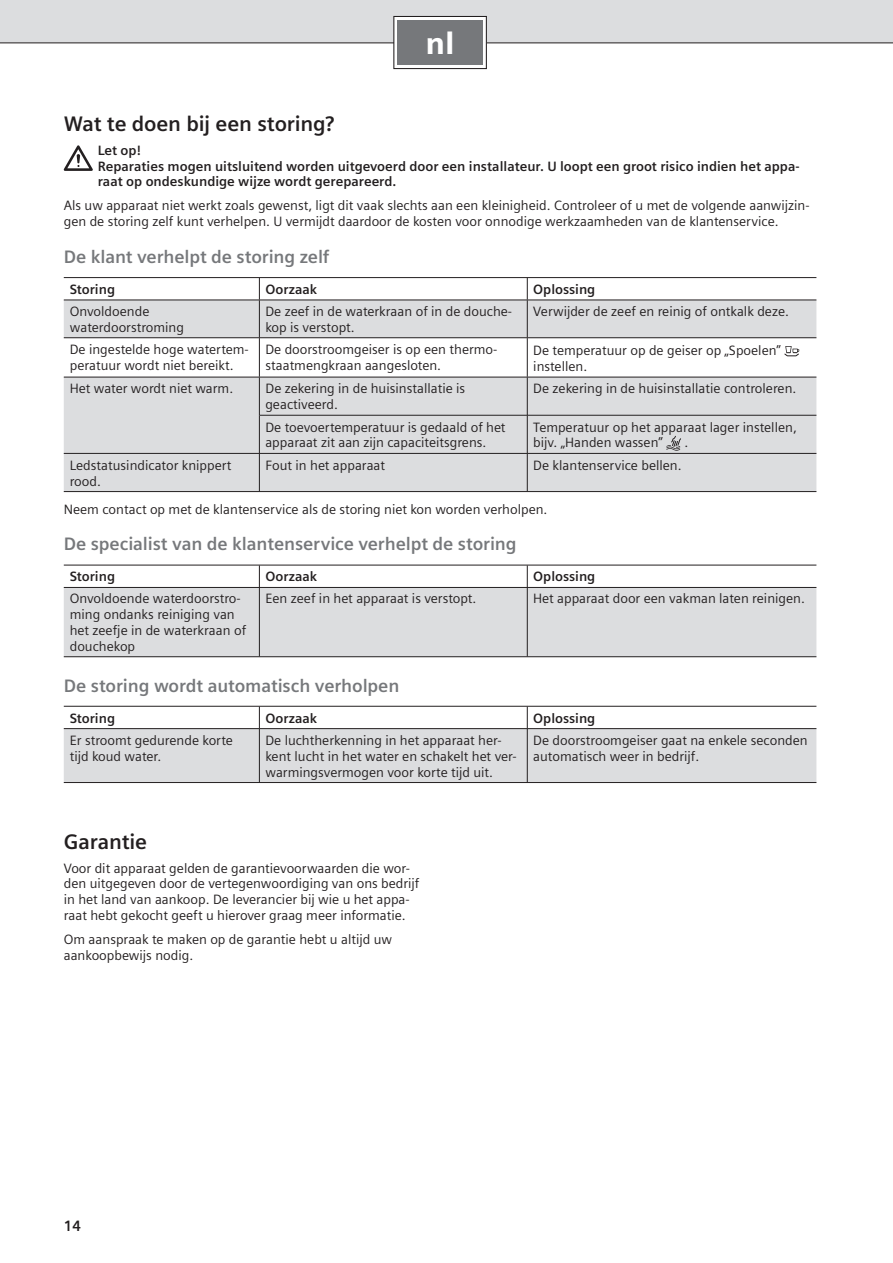
<style>
.page{position:relative;width:893px;height:1263px;background:#fff}
.page>*{position:absolute;margin:0;border:0;box-sizing:border-box;transform-origin:0 0}
.t1{font:900 30.75px "Siemens Sans";color:#fff}
.t2{font:700 21px "Siemens Sans";letter-spacing:-.005em;color:#231f20}
.t3{font:700 18px "Siemens Sans";letter-spacing:-.005em;color:#76787b}
.t4{font:700 15px "Siemens Sans";color:#231f20}
.t5{font:13.5px/15.8px "Siemens Sans";color:#231f20}
.t6{font:700 13.5px/15.8px "Siemens Sans";color:#231f20}
</style>
<div class="page">
<div style="left:0;top:0;width:893px;height:43px;background:#dcdddf"></div>
<hr style="left:0;top:43px;width:893px;height:1px;background:#231f20">
<div style="left:394px;top:16px;width:92px;height:53px;background:#fff"></div>
<div style="left:393px;top:16px;width:94px;height:53px;border:1px solid #231f20"></div>
<div style="left:398px;top:20px;width:85px;height:45px;background:#76787b"></div>
<svg style="left:64px;top:145px;width:29px;height:26px"></svg>
<svg style="left:64px;top:301px;width:752px;height:114px;fill:#dcdddf"></svg>
<div style="left:64px;top:415px;width:752px;height:76px;background:#dcdddf"></div>
<svg style="left:259px;top:278px;width:1px;height:22px"></svg>
<svg style="left:527px;top:278px;width:1px;height:22px"></svg>
<hr style="left:259px;top:300px;width:1px;height:37px;background:#231f20">
<hr style="left:527px;top:300px;width:1px;height:37px;background:#231f20">
<hr style="left:259px;top:338px;width:1px;height:39px;background:#231f20">
<hr style="left:527px;top:338px;width:1px;height:39px;background:#231f20">
<hr style="left:259px;top:377px;width:1px;height:38px;background:#231f20">
<hr style="left:527px;top:377px;width:1px;height:38px;background:#231f20">
<hr style="left:259px;top:415px;width:1px;height:38px;background:#231f20">
<hr style="left:527px;top:415px;width:1px;height:38px;background:#231f20">
<hr style="left:259px;top:454px;width:1px;height:37px;background:#231f20">
<hr style="left:527px;top:454px;width:1px;height:37px;background:#231f20">
<hr style="left:64px;top:337px;width:752px;height:1px;background:#231f20">
<hr style="left:64px;top:453px;width:752px;height:1px;background:#231f20">
<hr style="left:64px;top:377px;width:752px;height:1px;background:#231f20">
<hr style="left:64px;top:277px;width:752px;height:1px;background:#231f20">
<hr style="left:64px;top:300px;width:752px;height:1px;background:#231f20">
<hr style="left:260px;top:415px;width:556px;height:1px;background:#231f20">
<hr style="left:64px;top:491px;width:752px;height:1px;background:#231f20">
<svg style="left:784px;top:346px;width:15px;height:10px"></svg>
<svg style="left:666px;top:436px;width:15px;height:15px"></svg>
<div style="left:64px;top:588px;width:752px;height:68px;background:#dcdddf"></div>
<svg style="left:259px;top:566px;width:1px;height:21px"></svg>
<svg style="left:527px;top:566px;width:1px;height:21px"></svg>
<hr style="left:259px;top:588px;width:1px;height:68px;background:#231f20">
<hr style="left:527px;top:588px;width:1px;height:68px;background:#231f20">
<hr style="left:64px;top:565px;width:752px;height:1px;background:#231f20">
<hr style="left:64px;top:587px;width:752px;height:1px;background:#231f20">
<hr style="left:64px;top:656px;width:752px;height:1px;background:#231f20">
<svg style="left:64px;top:707px;width:752px;height:75px"></svg>
<hr style="left:259px;top:729px;width:1px;height:53px;background:#231f20">
<hr style="left:527px;top:729px;width:1px;height:53px;background:#231f20">
<hr style="left:64px;top:782px;width:752px;height:1px;background:#231f20">
<hr style="left:64px;top:706px;width:752px;height:1px;background:#231f20">
<hr style="left:64px;top:728px;width:752px;height:1px;background:#231f20">
<h1 class="t1" style="left:425px;top:30px;width:31px">nl</h1>
<h2 class="t2" style="left:64px;top:114px;width:272px">Wat te doen bij een storing?</h2>
<p class="t6" style="left:98px;top:143px;width:703px">Let op!<br>Reparaties mogen uitsluitend worden uitgevoerd door een installateur. U loopt een groot risico indien het appa&shy;raat op ondeskundige wijze wordt gerepareerd.</p>
<p class="t5" style="left:64px;top:199px;width:747px">Als uw apparaat niet werkt zoals gewenst, ligt dit vaak slechts aan een kleinigheid. Controleer of u met de volgende aanwijzin&shy;gen de storing zelf kunt verhelpen. U vermijdt daardoor de kosten voor onnodige werkzaamheden van de klantenservice.</p>
<h3 class="t3" style="left:64px;top:248px;width:267px">De klant verhelpt de storing zelf</h3>
<p class="t6" style="left:70px;top:282px;width:47px">Storing</p>
<p class="t6" style="left:265px;top:282px;width:53px">Oorzaak</p>
<p class="t6" style="left:533px;top:282px;width:64px">Oplossing</p>
<p class="t5" style="left:70px;top:304px;width:116px">Onvoldoende waterdoorstroming</p>
<p class="t5" style="left:265px;top:304px;width:248px">De zeef in de waterkraan of in de douche&shy;kop is verstopt.</p>
<p class="t5" style="left:533px;top:304px;width:257px">Verwijder de zeef en reinig of ontkalk deze.</p>
<p class="t5" style="left:70px;top:342px;width:181px">De ingestelde hoge watertem&shy;peratuur wordt niet bereikt.</p>
<p class="t5" style="left:265px;top:342px;width:233px">De doorstroomgeiser is op een thermo&shy;staatmengkraan aangesloten.</p>
<p class="t5" style="left:533px;top:343px;width:249px">De temperatuur op de geiser op „Spoelen” instellen.</p>
<p class="t5" style="left:70px;top:382px;width:165px">Het water wordt niet warm.</p>
<p class="t5" style="left:265px;top:382px;width:201px">De zekering in de huisinstallatie is geactiveerd.</p>
<p class="t5" style="left:533px;top:382px;width:265px">De zekering in de huisinstallatie controleren.</p>
<p class="t5" style="left:265px;top:420px;width:242px">De toevoertemperatuur is gedaald of het apparaat zit aan zijn capaciteitsgrens.</p>
<p class="t5" style="left:533px;top:420px;width:265px">Temperatuur op het apparaat lager instellen, bijv. „Handen wassen”</p>
<p class="t5" style="left:684px;top:436px;width:5px">.</p>
<p class="t5" style="left:70px;top:458px;width:163px">Ledstatusindicator knippert rood.</p>
<p class="t5" style="left:265px;top:458px;width:121px">Fout in het apparaat</p>
<p class="t5" style="left:533px;top:458px;width:150px">De klantenservice bellen.</p>
<p class="t5" style="left:64px;top:502px;width:485px">Neem contact op met de klantenservice als de storing niet kon worden verholpen.</p>
<h3 class="t3" style="left:64px;top:536px;width:454px">De specialist van de klantenservice verhelpt de storing</h3>
<p class="t6" style="left:70px;top:570px;width:47px">Storing</p>
<p class="t6" style="left:265px;top:570px;width:53px">Oorzaak</p>
<p class="t6" style="left:533px;top:570px;width:64px">Oplossing</p>
<p class="t5" style="left:70px;top:592px;width:178px">Onvoldoende waterdoorstro&shy;ming ondanks reiniging van het zeefje in de waterkraan of douchekop</p>
<p class="t5" style="left:265px;top:592px;width:212px">Een zeef in het apparaat is verstopt.</p>
<p class="t5" style="left:533px;top:592px;width:273px">Het apparaat door een vakman laten reinigen.</p>
<h3 class="t3" style="left:64px;top:677px;width:337px">De storing wordt automatisch verholpen</h3>
<p class="t6" style="left:70px;top:711px;width:47px">Storing</p>
<p class="t6" style="left:265px;top:711px;width:53px">Oorzaak</p>
<p class="t6" style="left:533px;top:711px;width:64px">Oplossing</p>
<p class="t5" style="left:70px;top:733px;width:165px">Er stroomt gedurende korte tijd koud water.</p>
<p class="t5" style="left:265px;top:733px;width:253px">De luchtherkenning in het apparaat her&shy;kent lucht in het water en schakelt het ver&shy;warmingsvermogen voor korte tijd uit.</p>
<p class="t5" style="left:533px;top:733px;width:276px">De doorstroomgeiser gaat na enkele seconden automatisch weer in bedrijf.</p>
<h2 class="t2" style="left:64px;top:831px;width:85px">Garantie</h2>
<p class="t5" style="left:64px;top:861px;width:357px">Voor dit apparaat gelden de garantievoorwaarden die wor&shy;den uitgegeven door de vertegenwoordiging van ons bedrijf in het land van aankoop. De leverancier bij wie u het appa&shy;raat hebt gekocht geeft u hierover graag meer informatie.</p>
<p class="t5" style="left:64px;top:932px;width:330px">Om aanspraak te maken op de garantie hebt u altijd uw aankoopbewijs nodig.</p>
<p class="t4" style="left:64px;top:1218px;width:19px">14</p>
</div>
